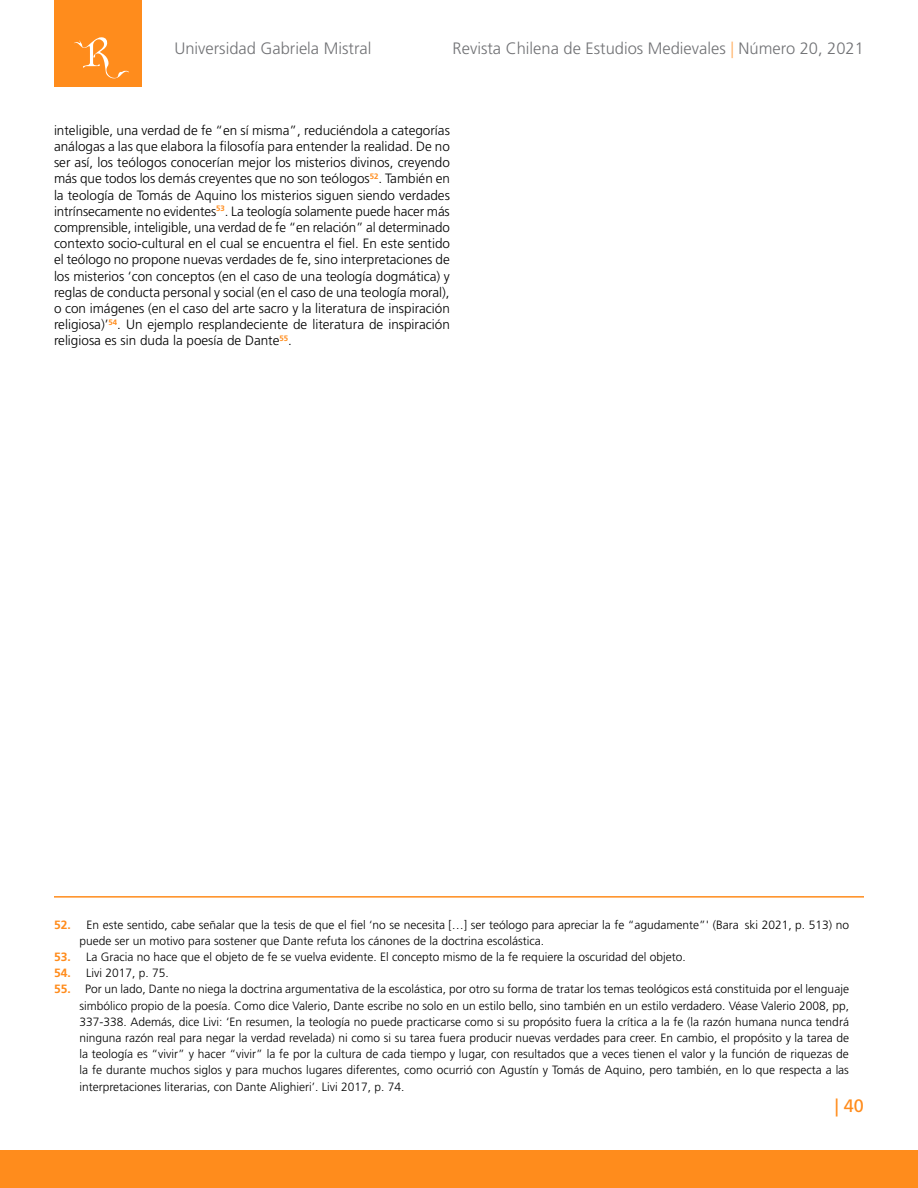
<style>
.page{position:relative;width:918px;height:1188px;background:#fff}
.page>*{position:absolute;margin:0;border:0;box-sizing:border-box;transform-origin:0 0}
.t1{font:18px "Frutiger LT Std";color:#ff8c1c}
.t2{font:300 16.5px "Frutiger LT Std";color:#717275}
.t3{font:300 13.5px/16.2px "Frutiger LT Std";color:#000;text-align:justify}
.t4{font:300 12px/16.2px "Frutiger LT Std";color:#000}
.s1{color:#ffb165}
.s2{font-weight:700;color:#ff8c1c}
</style>
<div class="page">
<div style="left:0;top:1151px;width:918px;height:37px;background:#ff8c1c"></div>
<div style="left:54px;top:0;width:88px;height:86px;background:#ff8c1c"></div>
<svg style="left:74px;top:37px;width:55px;height:42px"></svg>
<hr style="left:54px;top:896px;width:810px;height:2px;background:#ff8c1c">
<h2 class="t2" style="left:174px;top:39px;width:199px">Universidad Gabriela Mistral</h2>
<h2 class="t2" style="left:453px;top:39px;width:413px">Revista Chilena de Estudios Medievales <span class="s1">|</span> Número 20, 2021</h2>
<p class="t3" style="left:54px;top:122px;width:398px">inteligible, una verdad de fe “en sí misma”, reduciéndola a categorías análogas a las que elabora la filosofía para entender la realidad. De no ser así, los teólogos conocerían mejor los misterios divinos, creyendo más que todos los demás creyentes que no son teólogos<sup>52</sup>. También en la teología de Tomás de Aquino los misterios siguen siendo verdades intrínsecamente no evidentes<sup>53</sup>. La teología solamente puede hacer más comprensible, inteligible, una verdad de fe “en relación” al determinado contexto socio-cultural en el cual se encuentra el fiel. En este sentido el teólogo no propone nuevas verdades de fe, sino interpretaciones de los misterios ‘con conceptos (en el caso de una teología dogmática) y reglas de conducta personal y social (en el caso de una teología moral), o con imágenes (en el caso del arte sacro y la literatura de inspiración religiosa)’<sup>54</sup>. Un ejemplo resplandeciente de literatura de inspiración religiosa es sin duda la poesía de Dante<sup>55</sup>.</p>
<p class="t4" style="left:80px;top:916px;width:771px;text-indent:-26px"><span class="s2">52.</span> En este sentido, cabe señalar que la tesis de que el fiel ‘no se necesita […] ser teólogo para apreciar la fe “agudamente”' (Barański 2021, p. 513) no puede ser un motivo para sostener que Dante refuta los cánones de la doctrina escolástica.</p>
<p class="t4" style="left:54px;top:949px;width:633px"><span class="s2">53.</span> La Gracia no hace que el objeto de fe se vuelva evidente. El concepto mismo de la fe requiere la oscuridad del objeto.</p>
<p class="t4" style="left:54px;top:965px;width:116px"><span class="s2">54.</span> Livi 2017, p. 75.</p>
<p class="t4" style="left:80px;top:981px;width:771px;text-align:justify;text-indent:-26px"><span class="s2">55.</span> Por un lado, Dante no niega la doctrina argumentativa de la escolástica, por otro su forma de tratar los temas teológicos está constituida por el lenguaje simbólico propio de la poesía. Como dice Valerio, Dante escribe no solo en un estilo bello, sino también en un estilo verdadero. Véase Valerio 2008, pp, 337-338. Además, dice Livi: ‘En resumen, la teología no puede practicarse como si su propósito fuera la crítica a la fe (la razón humana nunca tendrá ninguna razón real para negar la verdad revelada) ni como si su tarea fuera producir nuevas verdades para creer. En cambio, el propósito y la tarea de la teología es “vivir” y hacer “vivir” la fe por la cultura de cada tiempo y lugar, con resultados que a veces tienen el valor y la función de riquezas de la fe durante muchos siglos y para muchos lugares diferentes, como ocurrió con Agustín y Tomás de Aquino, pero también, en lo que respecta a las interpretaciones literarias, con Dante Alighieri’. Livi 2017, p. 74.</p>
<h1 class="t1" style="left:835px;top:1095px;width:31px">| 40</h1>
</div>
